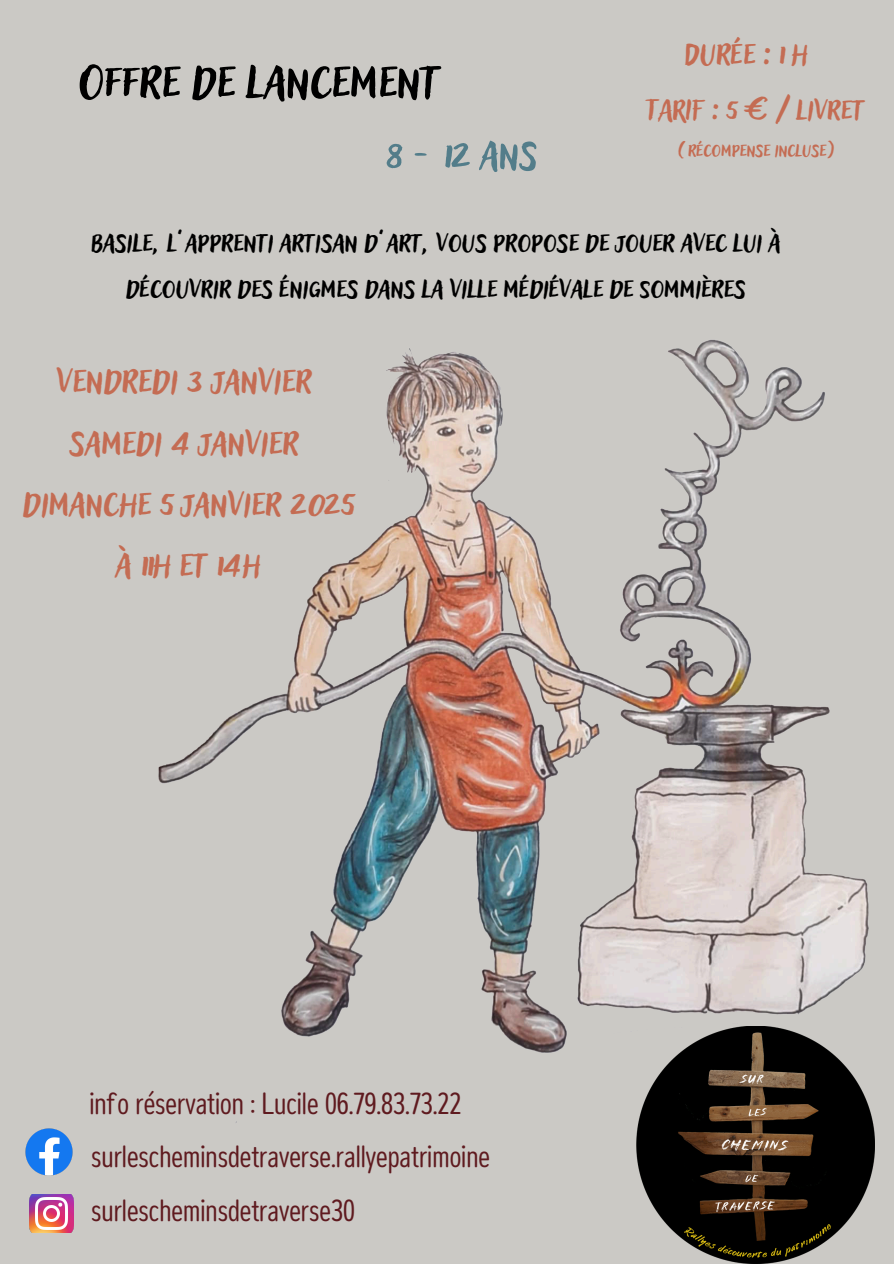
<style>
.page{position:relative;width:894px;height:1264px;background:#fff}
.page>*{position:absolute;margin:0;border:0;box-sizing:border-box;transform-origin:0 0}
.t1{font:60.15px "Adlery Pro Blockletter";color:#000}
.t2{font:51.75px "Adlery Pro Blockletter";color:#537d8a}
.t3{font:44.1px/61.2px "Adlery Pro Blockletter";color:#c46c53;text-align:center}
.t4{font:39.9px "Adlery Pro Blockletter";color:#c46c53}
.t5{font:36.75px "Adlery Pro Blockletter";color:#c46c53}
.t6{font:33px/46.3px "Adlery Pro Blockletter";color:#000;text-align:center}
.t7{font:condensed 30.45px "Opun Mai";color:#5f1a1f}
.t8{font:22.5px "Adlery Pro Blockletter";color:#c46c53}
</style>
<div class="page">
<div style="left:0;top:0;width:893px;height:1263px;background:#cbc9c5"></div>
<img style="left:158px;top:340px;width:717px;height:821px">
<img style="left:636px;top:1026px;width:238px;height:237px">
<img style="left:30px;top:1194px;width:44px;height:37px">
<img style="left:25px;top:1128px;width:48px;height:48px">
<p class="t1" style="left:79px;top:41px;width:363px">Offre de lancement</p>
<p class="t2" style="left:385px;top:120px;width:153px">8-12ans</p>
<p class="t4" style="left:684px;top:27px;width:125px">Durée : 1 h</p>
<h4 class="t5" style="left:645px;top:85px;width:220px">TARIF : 5 €/ livret</h4>
<h3 class="t8" style="left:676px;top:135px;width:158px">( récompense incluse)</h3>
<h2 class="t6" style="left:91px;top:216px;width:690px">Basile, l’apprenti artisan d’art, vous propose de jouer avec lui à découvrir des énigmes dans la ville médiévale de Sommières</h2>
<h4 class="t3" style="left:23px;top:346px;width:333px">vendredi 3 janvier samedi 4 janvier dimanche 5 janvier 2025 à 11h et 14h</h4>
<p class="t7" style="left:89px;top:1085px;width:373px">info réservation : Lucile 06.79.83.73.22</p>
<h3 class="t7" style="left:91px;top:1138px;width:400px">surlescheminsdetraverse.rallyepatrimoine</h3>
<h1 class="t7" style="left:91px;top:1192px;width:265px">surlescheminsdetraverse30</h1>
</div>
